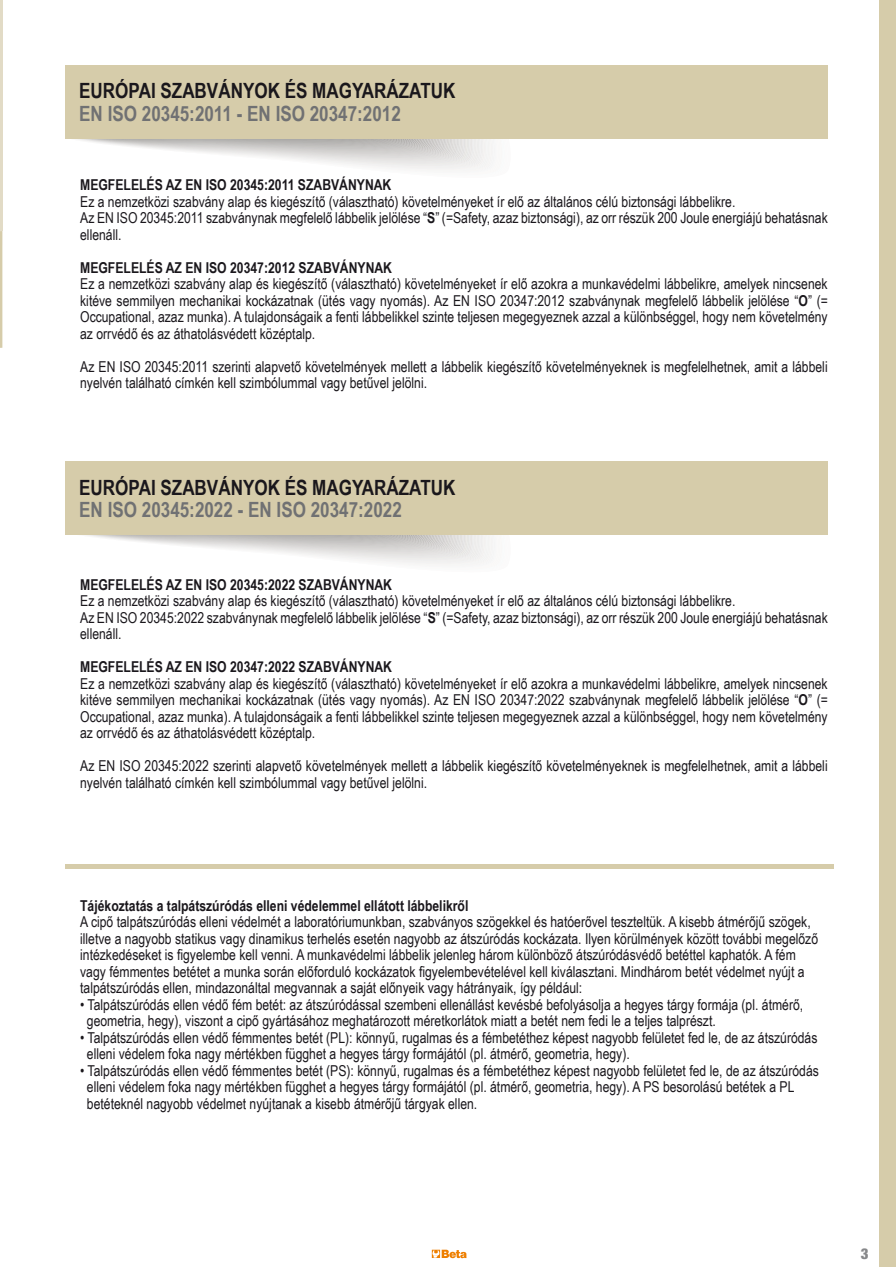
<style>
.page{position:relative;width:896px;height:1267px;background:#fff}
.page>*{position:absolute;margin:0;border:0;box-sizing:border-box;transform-origin:0 0}
.t1{font:700 21px "Arial Beta Narrow";color:#1a171c}
.t2{font:700 21px "Arial Beta Narrow";color:#707173}
.t3{font:15px/16.5px "Arial Beta Narrow";color:#1a171c}
.t4{font:700 15px "Arial Beta Narrow";color:#1a171c}
.t5{font:900 condensed 15px "Helvetica Neue LT Std";color:#87888a}
.s1{font-weight:700}
</style>
<div class="page">
<svg style="left:431px;top:1249px;width:35px;height:9px"></svg>
<div style="left:878px;top:0;width:17px;height:1267px;background:#d6ccaa"></div>
<svg style="left:78px;top:139px;width:415px;height:31px"></svg>
<svg style="left:86px;top:535px;width:407px;height:30px"></svg>
<div style="left:65px;top:65px;width:762px;height:74px;background:#d6ccaa"></div>
<div style="left:65px;top:461px;width:762px;height:74px;background:#d6ccaa"></div>
<div style="left:65px;top:864px;width:768px;height:5px;background:#d6ccaa"></div>
<svg style="left:0;top:0;width:3px;height:348px"></svg>
<p class="t1" style="left:79px;top:75px;width:377px">EURÓPAI SZABVÁNYOK ÉS MAGYARÁZATUK</p>
<p class="t2" style="left:79px;top:98px;width:323px">EN ISO 20345:2011 - EN ISO 20347:2012</p>
<p class="t4" style="left:80px;top:174px;width:312px">MEGFELELÉS AZ EN ISO 20345:2011 SZABVÁNYNAK</p>
<p class="t3" style="left:80px;top:193px;width:656px">Ez a nemzetközi szabvány alap és kiegészítő (választható) követelményeket ír elő az általános célú biztonsági lábbelikre.</p>
<p class="t3" style="left:80px;top:209px;width:748px">Az EN ISO 20345:2011 szabványnak megfelelő lábbelik jelölése “<span class="s1">S</span>” (=Safety, azaz biztonsági), az orr részük 200 Joule energiájú behatásnak ellenáll.</p>
<p class="t4" style="left:80px;top:256px;width:313px">MEGFELELÉS AZ EN ISO 20347:2012 SZABVÁNYNAK</p>
<p class="t3" style="left:80px;top:275px;width:748px;text-align:justify">Ez a nemzetközi szabvány alap és kiegészítő (választható) követelményeket ír elő azokra a munkavédelmi lábbelikre, amelyek nincsenek kitéve semmilyen mechanikai kockázatnak (ütés vagy nyomás). Az EN ISO 20347:2012 szabványnak megfelelő lábbelik jelölése “<span class="s1">O</span>” (= Occupational, azaz munka). A tulajdonságaik a fenti lábbelikkel szinte teljesen megegyeznek azzal a különbséggel, hogy nem követelmény az orrvédő és az áthatolásvédett középtalp.</p>
<p class="t3" style="left:80px;top:358px;width:748px">Az EN ISO 20345:2011 szerinti alapvető követelmények mellett a lábbelik kiegészítő követelményeknek is megfelelhetnek, amit a lábbeli nyelvén található címkén kell szimbólummal vagy betűvel jelölni.</p>
<p class="t1" style="left:79px;top:471px;width:377px">EURÓPAI SZABVÁNYOK ÉS MAGYARÁZATUK</p>
<p class="t2" style="left:79px;top:494px;width:324px">EN ISO 20345:2022 - EN ISO 20347:2022</p>
<p class="t4" style="left:80px;top:573px;width:313px">MEGFELELÉS AZ EN ISO 20345:2022 SZABVÁNYNAK</p>
<p class="t3" style="left:80px;top:592px;width:656px">Ez a nemzetközi szabvány alap és kiegészítő (választható) követelményeket ír elő az általános célú biztonsági lábbelikre.</p>
<p class="t3" style="left:80px;top:608px;width:748px">Az EN ISO 20345:2022 szabványnak megfelelő lábbelik jelölése “<span class="s1">S</span>” (=Safety, azaz biztonsági), az orr részük 200 Joule energiájú behatásnak ellenáll.</p>
<p class="t4" style="left:80px;top:655px;width:313px">MEGFELELÉS AZ EN ISO 20347:2022 SZABVÁNYNAK</p>
<p class="t3" style="left:80px;top:674px;width:748px;text-align:justify">Ez a nemzetközi szabvány alap és kiegészítő (választható) követelményeket ír elő azokra a munkavédelmi lábbelikre, amelyek nincsenek kitéve semmilyen mechanikai kockázatnak (ütés vagy nyomás). Az EN ISO 20347:2022 szabványnak megfelelő lábbelik jelölése “<span class="s1">O</span>” (= Occupational, azaz munka). A tulajdonságaik a fenti lábbelikkel szinte teljesen megegyeznek azzal a különbséggel, hogy nem követelmény az orrvédő és az áthatolásvédett középtalp.</p>
<p class="t3" style="left:80px;top:757px;width:748px">Az EN ISO 20345:2022 szerinti alapvető követelmények mellett a lábbelik kiegészítő követelményeknek is megfelelhetnek, amit a lábbeli nyelvén található címkén kell szimbólummal vagy betűvel jelölni.</p>
<p class="t4" style="left:80px;top:894px;width:389px">Tájékoztatás a talpátszúródás elleni védelemmel ellátott lábbelikről</p>
<p class="t3" style="left:80px;top:913px;width:739px">A cipő talpátszúródás elleni védelmét a laboratóriumunkban, szabványos szögekkel és hatóerővel teszteltük. A kisebb átmérőjű szögek, illetve a nagyobb statikus vagy dinamikus terhelés esetén nagyobb az átszúródás kockázata. Ilyen körülmények között további megelőző intézkedéseket is figyelembe kell venni. A munkavédelmi lábbelik jelenleg három különböző átszúródásvédő betéttel kaphatók. A fém vagy fémmentes betétet a munka során előforduló kockázatok figyelembevételével kell kiválasztani. Mindhárom betét védelmet nyújt a talpátszúródás ellen, mindazonáltal megvannak a saját előnyeik vagy hátrányaik, így például:</p>
<p class="t3" style="left:80px;top:995px;width:724px">• Talpátszúródás ellen védő fém betét: az átszúródással szembeni ellenállást kevésbé befolyásolja a hegyes tárgy formája (pl. átmérő,</p>
<p class="t3" style="left:87px;top:1012px;width:630px">geometria, hegy), viszont a cipő gyártásához meghatározott méretkorlátok miatt a betét nem fedi le a teljes talprészt.</p>
<p class="t3" style="left:80px;top:1028px;width:738px">• Talpátszúródás ellen védő fémmentes betét (PL): könnyű, rugalmas és a fémbetéthez képest nagyobb felületet fed le, de az átszúródás</p>
<p class="t3" style="left:87px;top:1045px;width:544px">elleni védelem foka nagy mértékben függhet a hegyes tárgy formájától (pl. átmérő, geometria, hegy).</p>
<p class="t3" style="left:80px;top:1061px;width:739px">• Talpátszúródás ellen védő fémmentes betét (PS): könnyű, rugalmas és a fémbetéthez képest nagyobb felületet fed le, de az átszúródás</p>
<p class="t3" style="left:87px;top:1078px;width:708px">elleni védelem foka nagy mértékben függhet a hegyes tárgy formájától (pl. átmérő, geometria, hegy). A PS besorolású betétek a PL</p>
<p class="t3" style="left:87px;top:1094px;width:391px">betéteknél nagyobb védelmet nyújtanak a kisebb átmérőjű tárgyak ellen.</p>
<p class="t5" style="left:860px;top:1244px;width:9px">3</p>
</div>
